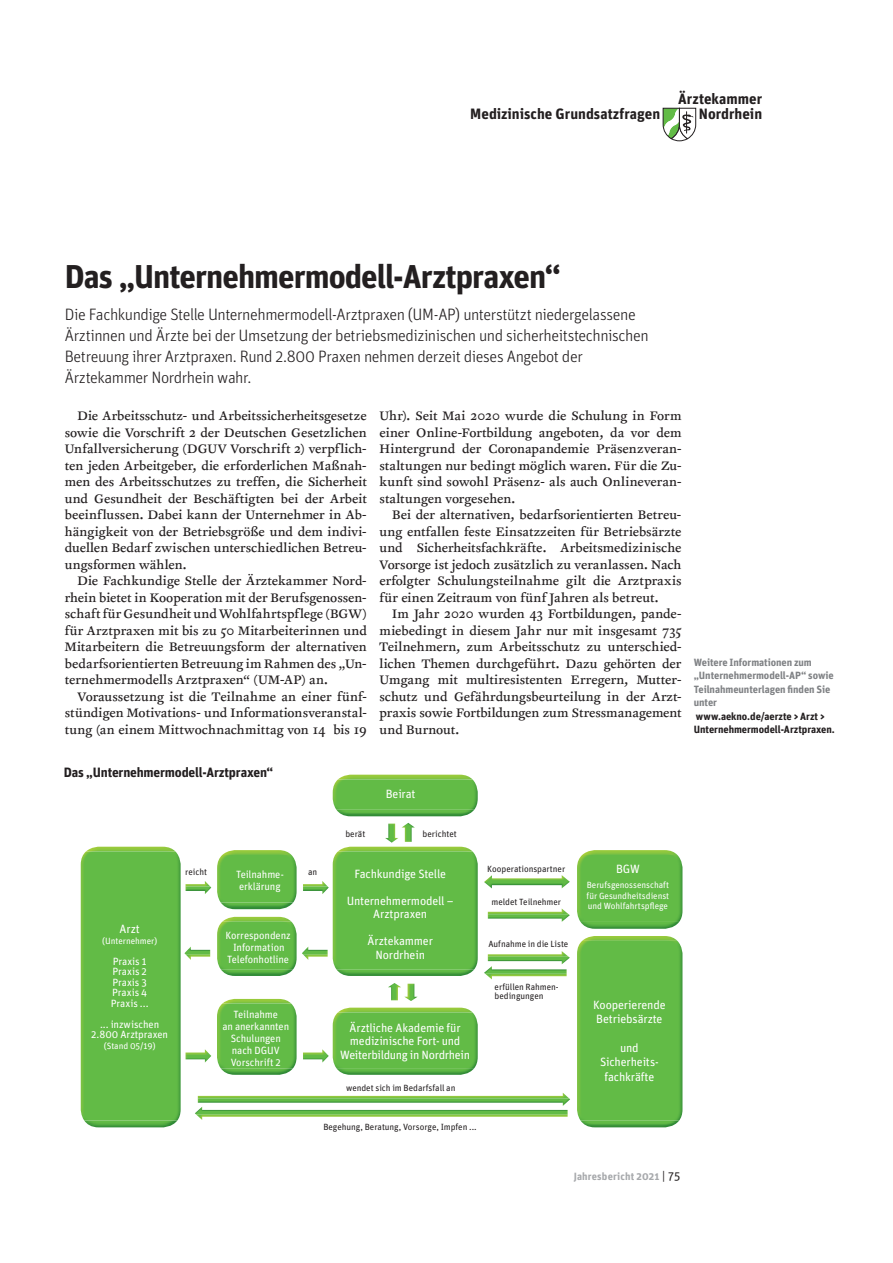
<style>
.page{position:relative;width:893px;height:1263px;background:#fff}
.page>*{position:absolute;margin:0;border:0;box-sizing:border-box;transform-origin:0 0}
.t1{font:700 33px "Unit";letter-spacing:-.03em;color:#231f20}
.t2{font:300 16.5px/21px "Unit";letter-spacing:-.025em;color:#231f20}
.t3{font:700 15px/15px "Unit";color:#231f20;text-align:right}
.t4{font:14.25px/16.5px "Clifford Nine Roman";letter-spacing:.005em;color:#231f20;text-align:justify}
.t5{font:700 13.5px "Unit";letter-spacing:-.015em;color:#231f20}
.t6{font:12px/13.5px "Unit";letter-spacing:-.015em;color:#fff;text-align:center}
.t7{font:10.5px/12px "Unit";letter-spacing:-.01em;color:#fff;text-align:center}
.t8{font:700 10.5px/13.5px "Unit";letter-spacing:-.005em;color:#808285}
.t9{font:700 10.5px/13.5px "Unit";letter-spacing:-.005em;color:#231f20}
.t10{font:700 10.5px "Unit";letter-spacing:.015em;color:#a7a9ac}
.t11{font:9px/9px "Unit";letter-spacing:-.005em;color:#231f20}
.t12{font:9px/10.5px "Unit";letter-spacing:-.005em;color:#fff;text-align:justify}
.s1{font-weight:400;font-size:12px;color:#231f20}
</style>
<div class="page">
<svg style="left:663px;top:108px;width:33px;height:33px"></svg>
<img style="left:86px;top:847px;width:89px;height:5px">
<img style="left:84px;top:1120px;width:93px;height:7px">
<div style="left:81px;top:852px;width:100px;height:268px;background:#62bb46"></div>
<img style="left:338px;top:847px;width:135px;height:5px">
<img style="left:336px;top:969px;width:138px;height:7px">
<div style="left:333px;top:852px;width:145px;height:117px;background:#62bb46"></div>
<img style="left:338px;top:1008px;width:135px;height:5px">
<img style="left:336px;top:1068px;width:138px;height:7px">
<div style="left:333px;top:1013px;width:145px;height:55px;background:#62bb46"></div>
<img style="left:338px;top:775px;width:135px;height:5px">
<img style="left:336px;top:810px;width:138px;height:6px">
<img style="left:333px;top:780px;width:145px;height:30px">
<img style="left:222px;top:999px;width:69px;height:5px">
<img style="left:221px;top:1068px;width:72px;height:7px">
<img style="left:217px;top:1004px;width:80px;height:64px">
<img style="left:222px;top:917px;width:69px;height:5px">
<img style="left:221px;top:969px;width:72px;height:7px">
<img style="left:217px;top:922px;width:80px;height:47px">
<img style="left:222px;top:850px;width:69px;height:5px">
<img style="left:221px;top:902px;width:72px;height:7px">
<img style="left:217px;top:855px;width:80px;height:47px">
<img style="left:582px;top:850px;width:95px;height:5px">
<img style="left:580px;top:922px;width:99px;height:7px">
<img style="left:577px;top:855px;width:105px;height:67px">
<img style="left:582px;top:936px;width:95px;height:5px">
<img style="left:581px;top:1121px;width:98px;height:6px">
<div style="left:577px;top:941px;width:105px;height:180px;background:#62bb46"></div>
<img style="left:184px;top:947px;width:26px;height:13px">
<img style="left:302px;top:947px;width:26px;height:13px">
<img style="left:402px;top:823px;width:13px;height:19px">
<img style="left:405px;top:984px;width:13px;height:17px">
<img style="left:186px;top:881px;width:25px;height:13px">
<svg style="left:205px;top:881px;width:6px;height:7px"></svg>
<img style="left:303px;top:884px;width:25px;height:10px">
<svg style="left:322px;top:881px;width:7px;height:7px"></svg>
<img style="left:385px;top:824px;width:13px;height:19px">
<img style="left:388px;top:983px;width:12px;height:17px">
<img style="left:484px;top:875px;width:86px;height:13px">
<img style="left:488px;top:909px;width:82px;height:13px">
<img style="left:488px;top:951px;width:82px;height:13px">
<img style="left:485px;top:974px;width:82px;height:5px">
<img style="left:484px;top:966px;width:83px;height:8px">
<img style="left:195px;top:1107px;width:373px;height:13px">
<img style="left:186px;top:1049px;width:25px;height:14px">
<img style="left:303px;top:1049px;width:26px;height:14px">
<img style="left:198px;top:1093px;width:372px;height:13px">
<p class="t3" style="left:470px;top:107px;width:191px">Medizinische Grundsatzfragen</p>
<p class="t3" style="left:678px;top:92px;width:85px">Ärztekammer<br>Nordrhein</p>
<h1 class="t1" style="left:65px;top:265px;width:498px">Das „Unternehmermodell-Arztpraxen“</h1>
<p class="t2" style="left:65px;top:305px;width:585px">Die Fachkundige Stelle Unternehmermodell-Arztpraxen (UM-AP) unterstützt niedergelassene Ärztinnen und Ärzte bei der Umsetzung der betriebsmedizinischen und sicherheitstechnischen Betreuung ihrer Arztpraxen. Rund 2.800 Praxen nehmen derzeit dieses Angebot der Ärztekammer Nordrhein wahr.</p>
<p class="t4" style="left:65px;top:409px;width:303px;text-indent:13px">Die Arbeitsschutz- und Arbeitssicherheitsgesetze sowie die Vorschrift 2 der Deutschen Gesetzlichen Unfallversicherung (DGUV Vorschrift 2) verpflich&shy;ten jeden Arbeitgeber, die erforderlichen Maßnah&shy;men des Arbeitsschutzes zu treffen, die Sicherheit und Gesundheit der Beschäftigten bei der Arbeit beeinflussen. Dabei kann der Unternehmer in Ab&shy;hängigkeit von der Betriebsgröße und dem indivi&shy;duellen Bedarf zwischen unterschiedlichen Betreu&shy;ungsformen wählen.</p>
<p class="t4" style="left:65px;top:574px;width:303px;text-indent:13px">Die Fachkundige Stelle der Ärztekammer Nord&shy;rhein bietet in Kooperation mit der Berufsgenossen&shy;schaft für Gesundheit und Wohlfahrtspflege (BGW) für Arztpraxen mit bis zu 50 Mitarbeiterinnen und Mitarbeitern die Betreuungsform der alternativen bedarfsorientierten Betreuung im Rahmen des „Un&shy;ternehmermodells Arztpraxen“ (UM-AP) an.</p>
<p class="t4" style="left:65px;top:689px;width:304px;text-indent:13px">Voraussetzung ist die Teilnahme an einer fünf&shy;stündigen Motivations- und Informationsveranstal&shy;tung (an einem Mittwochnachmittag von 14 bis 19</p>
<p class="t4" style="left:379px;top:409px;width:303px">Uhr). Seit Mai 2020 wurde die Schulung in Form einer Online-Fortbildung angeboten, da vor dem Hintergrund der Coronapandemie Präsenzveran&shy;staltungen nur bedingt möglich waren. Für die Zu&shy;kunft sind sowohl Präsenz- als auch Onlineveran&shy;staltungen vorgesehen.</p>
<p class="t4" style="left:379px;top:508px;width:303px;text-indent:13px">Bei der alternativen, bedarfsorientierten Betreu&shy;ung entfallen feste Einsatzzeiten für Betriebsärzte und Sicherheitsfachkräfte. Arbeitsmedizinische Vorsorge ist jedoch zusätzlich zu veranlassen. Nach erfolgter Schulungsteilnahme gilt die Arztpraxis für einen Zeitraum von fünf Jahren als betreut.</p>
<p class="t4" style="left:379px;top:607px;width:303px;text-indent:13px">Im Jahr 2020 wurden 43 Fortbildungen, pande&shy;miebedingt in diesem Jahr nur mit insgesamt 735<br>Teilnehmern, zum Arbeitsschutz zu unterschied&shy;lichen Themen durchgeführt. Dazu gehörten der Umgang mit multiresistenten Erregern, Mutter&shy;schutz und Gefährdungsbeurteilung in der Arzt&shy;praxis sowie Fortbildungen zum Stressmanagement und Burnout.</p>
<p class="t5" style="left:64px;top:767px;width:211px">Das „Unternehmermodell-Arztpraxen“</p>
<p class="t6" style="left:386px;top:788px;width:31px">Beirat</p>
<p class="t8" style="left:694px;top:656px;width:141px">Weitere Informationen zum „Unternehmermodell-AP“ sowie<br>Teilnahmeunterlagen finden Sie unter</p>
<p class="t9" style="left:694px;top:710px;width:143px">www.aekno.de/aerzte &gt; Arzt &gt;<br>Unternehmermodell-Arztpraxen.</p>
<p class="t6" style="left:119px;top:923px;width:22px">Arzt</p>
<p class="t12" style="left:102px;top:936px;width:57px">(Unternehmer)</p>
<p class="t7" style="left:111px;top:957px;width:39px;line-height:10.5px;text-align:left">Praxis 1<br>Praxis 2<br>Praxis 3<br>Praxis 4<br>Praxis ...</p>
<p class="t7" style="left:91px;top:1020px;width:78px;line-height:10.5px">... inzwischen<br>2.800 Arztpraxen</p>
<p class="t12" style="left:104px;top:1041px;width:53px">(Stand 05/19)</p>
<p class="t11" style="left:185px;top:869px;width:23px">reicht</p>
<p class="t7" style="left:236px;top:869px;width:49px;text-align:left">Teilnahme&shy;erklärung</p>
<p class="t7" style="left:226px;top:930px;width:66px">Korrespondenz<br>Information<br>Telefonhotline</p>
<p class="t7" style="left:222px;top:1009px;width:68px">Teilnahme<br>an anerkannten<br>Schulungen nach DGUV<br>Vorschrift 2</p>
<p class="t11" style="left:308px;top:869px;width:11px">an</p>
<p class="t11" style="left:345px;top:830px;width:21px">berät</p>
<p class="t11" style="left:422px;top:830px;width:36px">berichtet</p>
<p class="t6" style="left:354px;top:868px;width:93px">Fachkundige Stelle</p>
<p class="t6" style="left:347px;top:895px;width:108px">Unternehmermodell –<br>Arztpraxen</p>
<p class="t6" style="left:367px;top:935px;width:67px">Ärztekammer<br>Nordrhein</p>
<p class="t6" style="left:340px;top:1022px;width:131px">Ärztliche Akademie für medizinische Fort- und<br>Weiterbildung in Nordrhein</p>
<p class="t11" style="left:346px;top:1084px;width:111px">wendet sich im Bedarfsfall an</p>
<p class="t11" style="left:323px;top:1123px;width:155px">Begehung, Beratung, Vorsorge, Impfen ...</p>
<p class="t11" style="left:487px;top:865px;width:79px">Kooperationspartner</p>
<p class="t11" style="left:491px;top:898px;width:71px">meldet Teilnehmer</p>
<p class="t11" style="left:488px;top:940px;width:81px">Aufnahme in die Liste</p>
<p class="t11" style="left:495px;top:984px;width:66px">erfüllen Rahmen&shy;bedingungen</p>
<p class="t6" style="left:616px;top:863px;width:25px">BGW</p>
<p class="t12" style="left:586px;top:881px;width:84px">Berufsgenossenschaft für Gesundheitsdienst und Wohlfahrtspflege</p>
<p class="t6" style="left:593px;top:998px;width:74px;line-height:14.4px;text-align:left">Kooperierende<br>Betriebsärzte</p>
<p class="t6" style="left:600px;top:1041px;width:60px;line-height:14.4px">und<br>Sicherheits&shy;fachkräfte</p>
<p class="t10" style="left:574px;top:1173px;width:108px">Jahresbericht 2021 <span class="s1">| 75</span></p>
</div>
